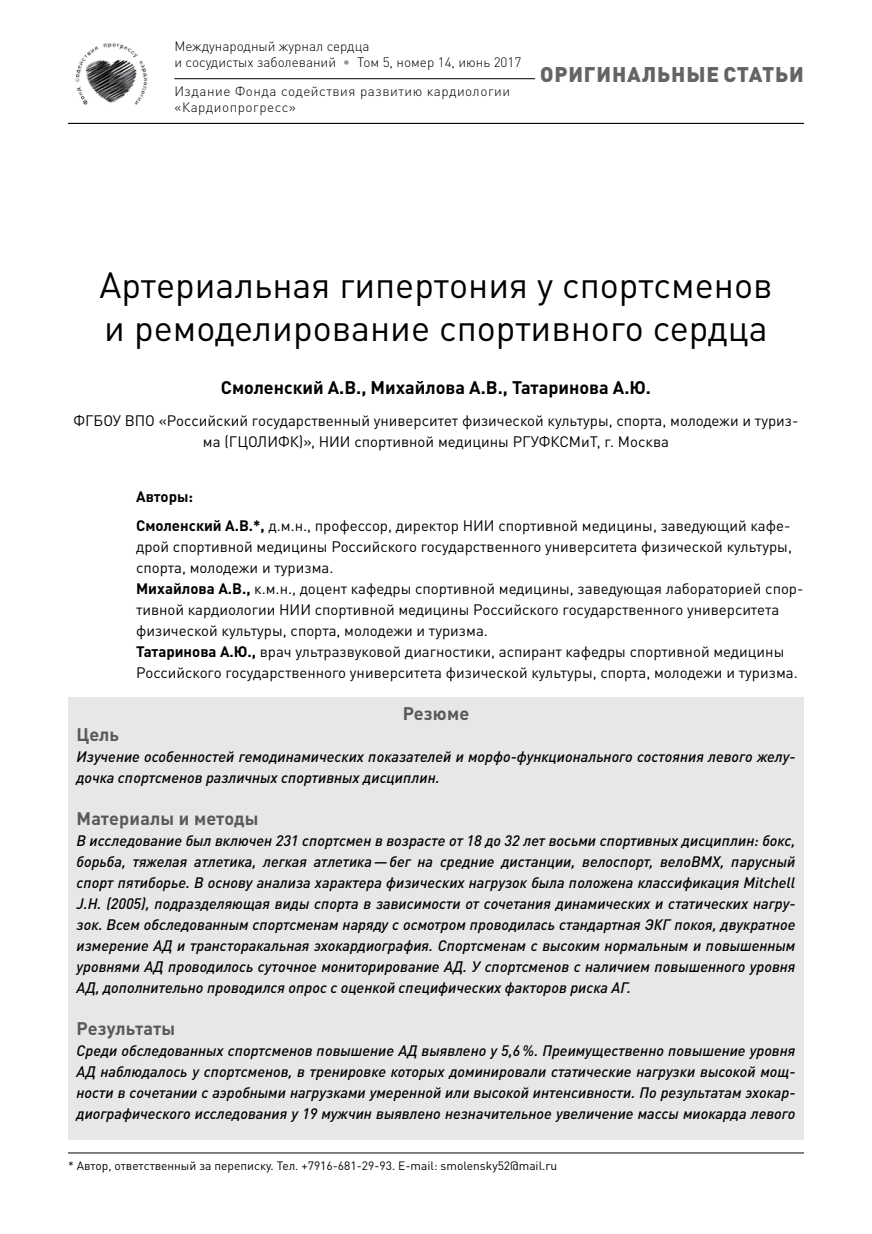
<style>
.page{position:relative;width:872px;height:1234px;background:#fff}
.page>*{position:absolute;margin:0;border:0;box-sizing:border-box;transform-origin:0 0}
.t1{font:36px/43.2px "DIN Pro";color:#000}
.t2{font:900 21px "DIN Pro";letter-spacing:.04em;color:#636466}
.t3{font:700 18px "DIN Pro";color:#000}
.t4{font:700 18px "DIN Pro";letter-spacing:.005em;color:#58595b}
.t5{font:italic 500 15px/21px "DIN Pro";color:#000;text-align:justify}
.t6{font:15px/21px "DIN Pro";color:#000}
.t7{font:300 13.5px/16.2px "DIN Pro";color:#000}
.t8{font:300 13.5px/16.2px "DIN Pro";letter-spacing:.04em;color:#000}
.t9{font:12px "DIN Pro";color:#000}
.s1{color:#919396}
.s2{font-weight:700}
</style>
<div class="page">
<hr style="left:68px;top:123px;width:736px;height:1px;background:#000">
<img style="left:75px;top:43px;width:73px;height:62px">
<hr style="left:174px;top:78px;width:361px;height:1px;background:#000">
<hr style="left:68px;top:1152px;width:736px;height:1px;background:#000">
<div style="left:68px;top:697px;width:736px;height:31px;background:#e6e7e8"></div>
<div style="left:68px;top:718px;width:736px;height:31px;background:#e6e7e8"></div>
<div style="left:68px;top:741px;width:736px;height:62px;background:#e6e7e8"></div>
<div style="left:68px;top:802px;width:736px;height:31px;background:#e6e7e8"></div>
<div style="left:68px;top:825px;width:736px;height:188px;background:#e6e7e8"></div>
<div style="left:68px;top:1012px;width:736px;height:31px;background:#e6e7e8"></div>
<div style="left:68px;top:1035px;width:736px;height:104px;background:#e6e7e8"></div>
<p class="t7" style="left:174px;top:37px;width:348px">Международный журнал сердца<br>и сосудистых заболеваний <span class="s1">•</span> Том 5, номер 14, июнь 2017</p>
<p class="t8" style="left:174px;top:82px;width:337px">Издание Фонда содействия развитию кардиологии «Кардиопрогресс»</p>
<h2 class="t2" style="left:540px;top:57px;width:265px">ОРИГИНАЛЬНЫЕ СТАТЬИ</h2>
<h1 class="t1" style="left:99px;top:259px;width:675px">Артериальная гипертония у спортсменов и ремоделирование спортивного сердца</h1>
<p class="t3" style="left:221px;top:372px;width:431px">Смоленский А.В., Михайлова А.В., Татаринова А.Ю.</p>
<p class="t6" style="left:73px;top:408px;width:726px;text-align:center">ФГБОУ ВПО «Российский государственный университет физической культуры, спорта, молодежи и туриз&shy;ма (ГЦОЛИФК)», НИИ спортивной медицины РГУФКСМиТ, г. Москва</p>
<p class="t6" style="left:136px;top:481px;width:656px;line-height:28.5px"><span class="s2">Авторы:<br>Смоленский А.В.*,</span> д.м.н., профессор, директор НИИ спортивной медицины, заведующий кафе-</p>
<p class="t6" style="left:136px;top:534px;width:669px">дрой спортивной медицины Российского государственного университета физической культуры, спорта, молодежи и туризма.<br><span class="s2">Михайлова А.В.,</span> к.м.н., доцент кафедры спортивной медицины, заведующая лабораторией спор&shy;тивной кардиологии НИИ спортивной медицины Российского государственного университета физической культуры, спорта, молодежи и туризма.<br><span class="s2">Татаринова А.Ю.,</span> врач ультразвуковой диагностики, аспирант кафедры спортивной медицины Российского государственного университета физической культуры, спорта, молодежи и туризма.</p>
<p class="t4" style="left:403px;top:698px;width:68px">Резюме</p>
<p class="t4" style="left:77px;top:719px;width:44px">Цель</p>
<p class="t5" style="left:77px;top:744px;width:720px">Изучение особенностей гемодинамических показателей и морфо-функционального состояния левого желу&shy;дочка спортсменов различных спортивных дисциплин.</p>
<p class="t4" style="left:77px;top:803px;width:183px">Материалы и методы</p>
<p class="t5" style="left:77px;top:828px;width:720px">В исследование был включен 231 спортсмен в возрасте от 18 до 32 лет восьми спортивных дисциплин: бокс, борьба, тяжелая атлетика, легкая атлетика— бег на средние дистанции, велоспорт, велоВМХ, парусный спорт пятиборье. В основу анализа характера физических нагрузок была положена классификация Mitchell J.H. (2005), подразделяющая виды спорта в зависимости от сочетания динамических и статических нагру&shy;зок. Всем обследованным спортсменам наряду с осмотром проводилась стандартная ЭКГ покоя, двукратное измерение АД и трансторакальная эхокардиография. Спортсменам с высоким нормальным и повышенным уровнями АД проводилось суточное мониторирование АД. У спортсменов с наличием повышенного уровня АД, дополнительно проводился опрос с оценкой специфических факторов риска АГ.</p>
<p class="t4" style="left:77px;top:1013px;width:100px">Результаты</p>
<p class="t5" style="left:77px;top:1038px;width:720px">Среди обследованных спортсменов повышение АД выявлено у 5,6%. Преимущественно повышение уровня АД наблюдалось у спортсменов, в тренировке которых доминировали статические нагрузки высокой мощ&shy;ности в сочетании с аэробными нагрузками умеренной или высокой интенсивности. По результатам эхокар&shy;диографического исследования у 19 мужчин выявлено незначительное увеличение массы миокарда левого</p>
<p class="t9" style="left:68px;top:1156px;width:491px">* Автор, ответственный за переписку. Тел. +7916-681-29-93. E-mail: smolensky52@mail.ru</p>
</div>
